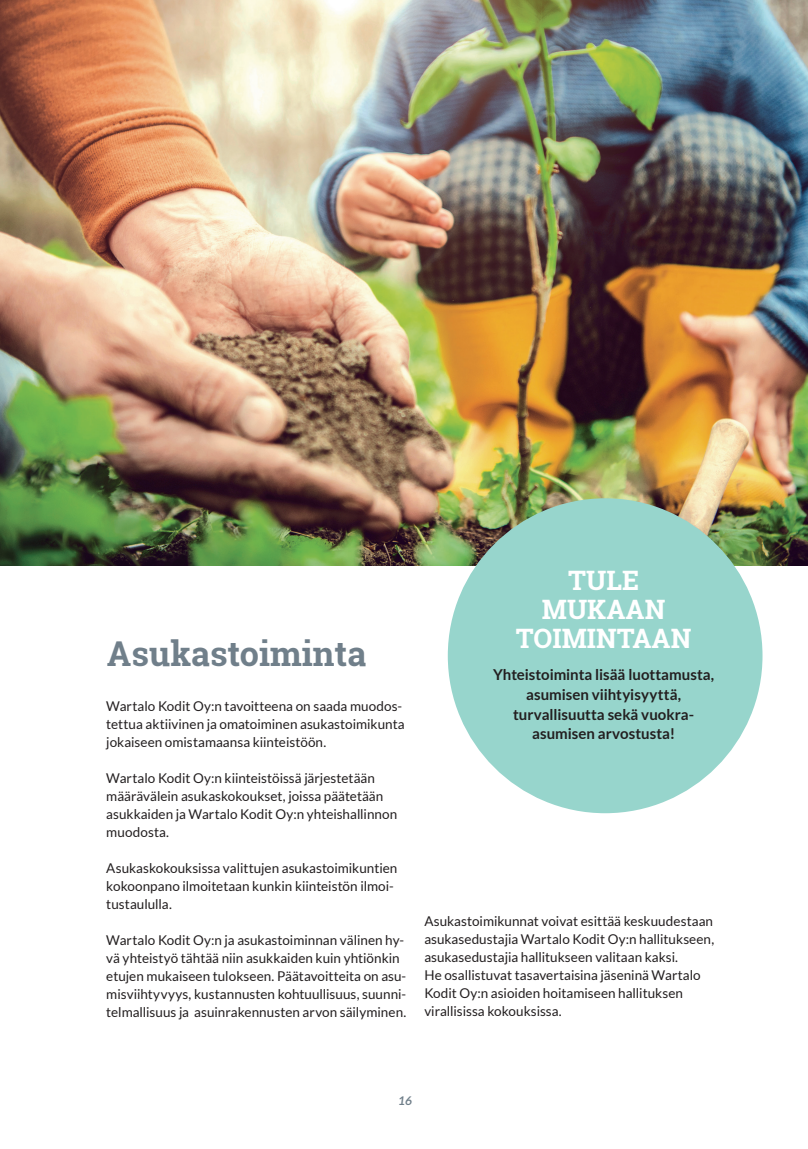
<style>
.page{position:relative;width:808px;height:1149px;background:#fff}
.page>*{position:absolute;margin:0;border:0;box-sizing:border-box;transform-origin:0 0}
.Iskuteksti{font:700 34.2px "Roboto Slab";color:#707f8a}
.Iskuteksti-2{font:700 26.7px "Roboto Slab";color:#fff}
.Leipäteksti{font:700 15px "Lato";color:#231f20}
.ESITETEKSTI{font:13.5px/18px "Lato";color:#231f20}
.t1{font:italic 700 12px "Lato";color:#707f8a}
</style>
<div class="page">
<img style="left:0;top:0;width:808px;height:566px">
<div style="left:448px;top:498px;width:314px;height:315px;background:#97d5cc;border-radius:50%"></div>
<p class="Iskuteksti" style="left:107px;top:630px;width:261px">Asukastoiminta</p>
<p class="ESITETEKSTI" style="left:106px;top:696px;width:300px">Wartalo Kodit Oy:n tavoitteena on saada muodos&shy;tettua aktiivinen ja omatoiminen asukastoimikunta jokaiseen omistamaansa kiinteistöön.</p>
<p class="ESITETEKSTI" style="left:106px;top:768px;width:293px">Wartalo Kodit Oy:n kiinteistöissä järjestetään määrävälein asukaskokoukset, joissa päätetään asukkaiden ja Wartalo Kodit Oy:n yhteishallinnon muodosta.</p>
<p class="ESITETEKSTI" style="left:106px;top:858px;width:293px">Asukaskokouksissa valittujen asukastoimikuntien kokoonpano ilmoitetaan kunkin kiinteistön ilmoi&shy;tustaululla.</p>
<p class="ESITETEKSTI" style="left:106px;top:930px;width:301px">Wartalo Kodit Oy:n ja asukastoiminnan välinen hy&shy;vä yhteistyö tähtää niin asukkaiden kuin yhtiönkin etujen mukaiseen tulokseen. Päätavoitteita on asu&shy;misviihtyvyys, kustannusten kohtuullisuus, suunni&shy;telmallisuus ja asuinrakennusten arvon säilyminen.</p>
<p class="Iskuteksti-2" style="left:568px;top:561px;width:72px">TULE</p>
<p class="Iskuteksti-2" style="left:542px;top:591px;width:125px">MUKAAN</p>
<p class="Iskuteksti-2" style="left:516px;top:620px;width:177px">TOIMINTAAN</p>
<p class="Leipäteksti" style="left:493px;top:666px;width:223px">Yhteistoiminta lisää luottamusta,</p>
<p class="Leipäteksti" style="left:526px;top:685px;width:156px">asumisen viihtyisyyttä,</p>
<p class="Leipäteksti" style="left:513px;top:705px;width:182px">turvallisuutta sekä vuokra-</p>
<p class="Leipäteksti" style="left:532px;top:724px;width:144px">asumisen arvostusta!</p>
<p class="ESITETEKSTI" style="left:424px;top:912px;width:291px;text-align:justify">Asukastoimikunnat voivat esittää keskuudestaan asukasedustajia Wartalo Kodit Oy:n hallitukseen, asukasedustajia hallitukseen valitaan kaksi.</p>
<p class="ESITETEKSTI" style="left:424px;top:966px;width:278px">He osallistuvat tasavertaisina jäseninä Wartalo<br>Kodit Oy:n asioiden hoitamiseen hallituksen</p>
<p class="ESITETEKSTI" style="left:424px;top:1002px;width:139px">virallisissa kokouksissa.</p>
<p class="t1" style="left:398px;top:1093px;width:15px">16</p>
</div>
